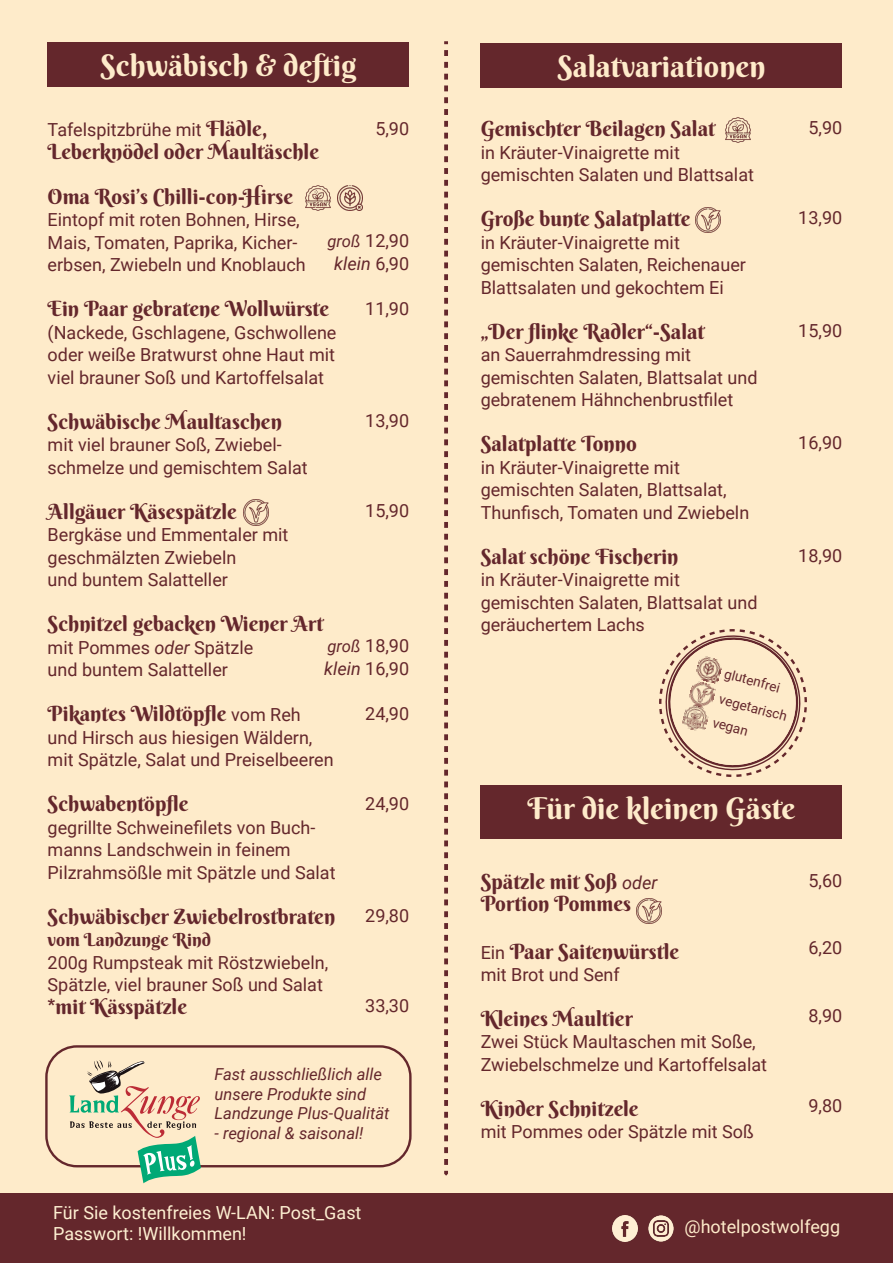
<style>
.page{position:relative;width:893px;height:1263px;background:#fff}
.page>*{position:absolute;margin:0;border:0;box-sizing:border-box;transform-origin:0 0}
.t1{font:30px "Berkshire Swash";color:#feebca}
.t2{font:21px/22.5px "Berkshire Swash";color:#64272c}
.t3{font:18px/22.5px "Roboto";color:#64272c}
.t4{font:18px/21.6px "Roboto";color:#fef0d2}
.t5{font:18px "Roboto";color:#feebca}
.t6{font:18px "Berkshire Swash";color:#64272c}
.t7{font:italic 16.5px/19.8px "Roboto";color:#64272c}
.t8{font:13.5px/26px "Roboto";color:#64272c}
.s1{font-family:"Berkshire Swash";font-size:21px}
.s2{font-style:italic}
.s3{font-family:"Roboto";font-size:18px}
.s4{font-style:italic;font-size:16.5px}
.s5{font-family:"Roboto";font-style:italic;font-size:18px}
</style>
<div class="page">
<div style="left:0;top:0;width:893px;height:1258px;background:#feebca"></div>
<svg style="left:45px;top:1045px;width:367px;height:138px"></svg>
<img style="left:305px;top:185px;width:25px;height:25px">
<img style="left:726px;top:117px;width:25px;height:25px">
<img style="left:243px;top:500px;width:25px;height:25px">
<div style="left:48px;top:42px;width:361px;height:44px;background:#64272c"></div>
<div style="left:481px;top:44px;width:361px;height:44px;background:#64272c"></div>
<div style="left:481px;top:785px;width:361px;height:54px;background:#64272c"></div>
<img style="left:636px;top:898px;width:25px;height:25px">
<img style="left:338px;top:185px;width:25px;height:25px">
<img style="left:696px;top:208px;width:25px;height:25px">
<svg style="left:444px;top:41px;width:4px;height:1135px"></svg>
<div style="left:0;top:1193px;width:893px;height:70px;background:#64272c"></div>
<img style="left:612px;top:1216px;width:25px;height:25px">
<img style="left:648px;top:1216px;width:25px;height:25px">
<svg style="left:659px;top:629px;width:148px;height:148px"></svg>
<img style="left:695px;top:656px;width:28px;height:27px">
<img style="left:688px;top:681px;width:28px;height:28px">
<img style="left:682px;top:704px;width:27px;height:28px">
<h1 class="t1" style="left:109px;top:45px;width:241px">Suppen &amp; Eintöpfe</h1>
<h1 class="t1" style="left:557px;top:48px;width:210px">Salatvariationen</h1>
<h1 class="t1" style="left:100px;top:46px;width:257px">Schwäbisch &amp; deftig</h1>
<p class="t3" style="left:48px;top:121px;width:222px">Tafelspitzbrühe mit <span class="s1">Flädle,</span></p>
<p class="t2" style="left:48px;top:129px;width:273px;line-height:45px">Leberknödel oder Maultäschle<br>Oma Rosi’s Chilli-con-Hirse</p>
<p class="t3" style="left:48px;top:211px;width:260px">Eintopf mit roten Bohnen, Hirse,<br>Mais, Tomaten, Paprika, Kicher&shy;erbsen, Zwiebeln und Knoblauch</p>
<p class="t2" style="left:48px;top:298px;width:283px">Ein Paar gebratene Wollwürste</p>
<p class="t3" style="left:48px;top:323px;width:290px;text-align:justify">(Nackede, Gschlagene, Gschwollene oder weiße Bratwurst ohne Haut mit viel brauner Soß und Kartoffelsalat</p>
<p class="t2" style="left:48px;top:410px;width:236px">Schwäbische Maultaschen</p>
<p class="t3" style="left:48px;top:436px;width:262px">mit viel brauner Soß, Zwiebel&shy;schmelze und gemischtem Salat</p>
<p class="t2" style="left:48px;top:500px;width:191px">Allgäuer Käsespätzle</p>
<p class="t3" style="left:48px;top:526px;width:242px">Bergkäse und Emmentaler mit geschmälzten Zwiebeln<br>und buntem Salatteller</p>
<p class="t2" style="left:48px;top:613px;width:278px">Schnitzel gebacken Wiener Art</p>
<p class="t3" style="left:48px;top:638px;width:207px">mit Pommes <span class="s2">oder</span> Spätzle und buntem Salatteller</p>
<p class="t2" style="left:48px;top:703px;width:255px">Pikantes Wildtöpfle <span class="s3">vom Reh</span></p>
<p class="t3" style="left:48px;top:728px;width:288px">und Hirsch aus hiesigen Wäldern, mit Spätzle, Salat und Preiselbeeren</p>
<p class="t2" style="left:48px;top:793px;width:142px">Schwabentöpfle</p>
<p class="t3" style="left:48px;top:818px;width:290px">gegrillte Schweinefilets von Buch&shy;manns Landschwein in feinem<br>Pilzrahmsößle mit Spätzle und Salat</p>
<p class="t2" style="left:48px;top:905px;width:289px">Schwäbischer Zwiebelrostbraten</p>
<p class="t6" style="left:48px;top:929px;width:165px">vom Landzunge Rind</p>
<p class="t3" style="left:48px;top:953px;width:282px">200g Rumpsteak mit Röstzwiebeln,<br>Spätzle, viel brauner Soß und Salat</p>
<p class="t2" style="left:48px;top:995px;width:141px">*mit Kässpätzle</p>
<p class="t3" style="left:375px;top:119px;width:35px">5,90</p>
<p class="t3" style="left:328px;top:231px;width:83px;text-align:center"><span class="s4">groß</span> 12,90 <span class="s2">klein</span> 6,90</p>
<p class="t3" style="left:365px;top:299px;width:45px">11,90</p>
<p class="t3" style="left:365px;top:411px;width:45px">13,90</p>
<p class="t3" style="left:365px;top:501px;width:45px">15,90</p>
<p class="t3" style="left:324px;top:636px;width:87px"><span class="s4">groß</span> 18,90 <span class="s2">klein</span> 16,90</p>
<p class="t3" style="left:365px;top:704px;width:45px">24,90</p>
<p class="t3" style="left:365px;top:794px;width:45px">24,90</p>
<p class="t3" style="left:365px;top:906px;width:45px">29,80</p>
<p class="t3" style="left:365px;top:996px;width:45px">33,30</p>
<p class="t7" style="left:215px;top:1066px;width:176px">Fast ausschließlich alle unsere Produkte sind<br>Landzunge Plus-Qualität</p>
<p class="t7" style="left:215px;top:1125px;width:150px">- regional &amp; saisonal!</p>
<p class="t4" style="left:53px;top:1203px;width:310px">Für Sie kostenfreies W-LAN: Post_Gast<br>Passwort: !Willkommen!</p>
<p class="t2" style="left:481px;top:118px;width:236px">Gemischter Beilagen Salat</p>
<p class="t3" style="left:481px;top:143px;width:275px">in Kräuter-Vinaigrette mit gemischten Salaten und Blattsalat</p>
<p class="t2" style="left:481px;top:208px;width:211px">Große bunte Salatplatte</p>
<p class="t3" style="left:481px;top:233px;width:267px">in Kräuter-Vinaigrette mit gemischten Salaten, Reichenauer<br>Blattsalaten und gekochtem Ei</p>
<p class="t2" style="left:481px;top:320px;width:226px">„Der flinke Radler“-Salat</p>
<p class="t3" style="left:481px;top:346px;width:278px">an Sauerrahmdressing mit gemischten Salaten, Blattsalat und gebratenem Hähnchenbrustfilet</p>
<p class="t2" style="left:481px;top:433px;width:158px">Salatplatte Tonno</p>
<p class="t3" style="left:481px;top:458px;width:270px">in Kräuter-Vinaigrette mit gemischten Salaten, Blattsalat,<br>Thunfisch, Tomaten und Zwiebeln</p>
<p class="t2" style="left:481px;top:545px;width:199px">Salat schöne Fischerin</p>
<p class="t3" style="left:481px;top:571px;width:278px">in Kräuter-Vinaigrette mit gemischten Salaten, Blattsalat und geräuchertem Lachs</p>
<p class="t3" style="left:808px;top:118px;width:35px">5,90</p>
<p class="t3" style="left:798px;top:208px;width:45px">13,90</p>
<p class="t3" style="left:798px;top:321px;width:45px">15,90</p>
<p class="t3" style="left:798px;top:433px;width:45px">16,90</p>
<p class="t3" style="left:798px;top:546px;width:45px">18,90</p>
<p class="t8" style="left:728px;top:662px;width:73px;rotate:15deg">glutenfrei vegetarisch</p>
<p class="t8" style="left:716px;top:711px;width:38px;rotate:15deg">vegan</p>
<h1 class="t1" style="left:527px;top:790px;width:270px">Für die kleinen Gäste</h1>
<p class="t2" style="left:481px;top:870px;width:178px">Spätzle mit Soß <span class="s5">oder<br></span>Portion Pommes</p>
<p class="t2" style="left:481px;top:940px;width:200px"><span class="s3">Ein</span> Paar Saitenwürstle</p>
<p class="t3" style="left:481px;top:965px;width:141px">mit Brot und Senf</p>
<p class="t2" style="left:481px;top:1007px;width:154px">Kleines Maultier</p>
<p class="t3" style="left:481px;top:1032px;width:288px">Zwei Stück Maultaschen mit Soße,<br>Zwiebelschmelze und Kartoffelsalat</p>
<p class="t2" style="left:481px;top:1097px;width:160px">Kinder Schnitzele</p>
<p class="t3" style="left:481px;top:1122px;width:275px">mit Pommes oder Spätzle mit Soß</p>
<p class="t3" style="left:808px;top:871px;width:35px">5,60</p>
<p class="t3" style="left:808px;top:938px;width:35px">6,20</p>
<p class="t3" style="left:808px;top:1006px;width:35px">8,90</p>
<p class="t3" style="left:808px;top:1096px;width:35px">9,80</p>
<p class="t5" style="left:685px;top:1220px;width:157px">@hotelpostwolfegg</p>
</div>
